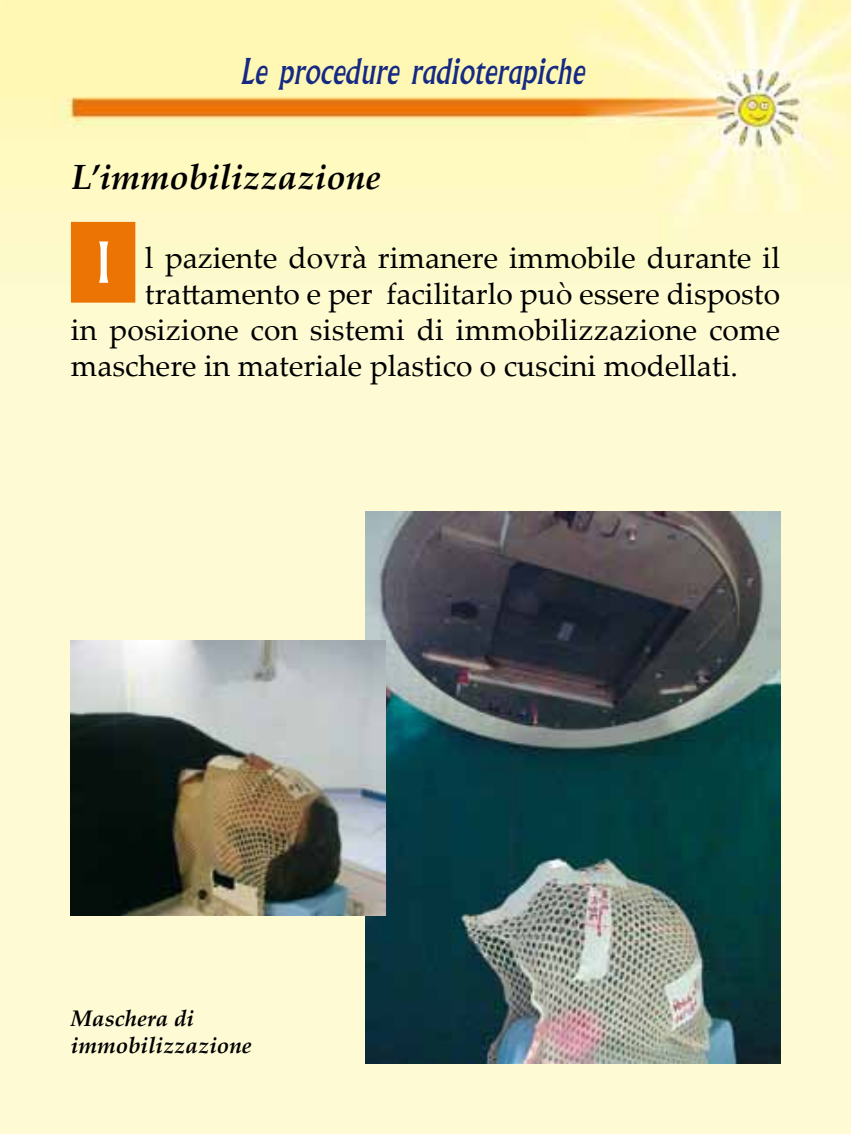
<style>
.page{position:relative;width:851px;height:1134px;background:#fff}
.page>*{position:absolute;margin:0;border:0;box-sizing:border-box;transform-origin:0 0}
.t1{font:55px "Albertus MT Std";color:#fff}
.t2{font:italic 35px "Albertus MT Std";color:#162983}
.t3{font:italic 700 35px "Palatino Linotype";color:#000}
.t4{font:30px "Palatino Linotype";color:#000}
.t5{font:italic 700 22.5px/27px "Palatino Linotype";color:#000}
</style>
<div class="page">
<img style="left:0;top:0;width:850px;height:1134px">
<img style="left:365px;top:512px;width:414px;height:551px">
<div style="left:71px;top:222px;width:64px;height:81px;background:#ec7405"></div>
<img style="left:71px;top:640px;width:314px;height:276px">
<p class="t2" style="left:240px;top:51px;width:346px">Le procedure radioterapiche</p>
<p class="t3" style="left:71px;top:152px;width:311px">L’immobilizzazione</p>
<h1 class="t1" style="left:96px;top:231px;width:17px">I</h1>
<p class="t4" style="left:145px;top:236px;width:636px">l paziente dovrà rimanere immobile durante il</p>
<p class="t4" style="left:145px;top:272px;width:636px">trattamento e per facilitarlo può essere disposto</p>
<p class="t4" style="left:71px;top:308px;width:710px">in posizione con sistemi di immobilizzazione come</p>
<p class="t4" style="left:71px;top:344px;width:668px">maschere in materiale plastico o cuscini modellati.</p>
<p class="t5" style="left:71px;top:1003px;width:182px">Maschera di immobilizzazione</p>
</div>
